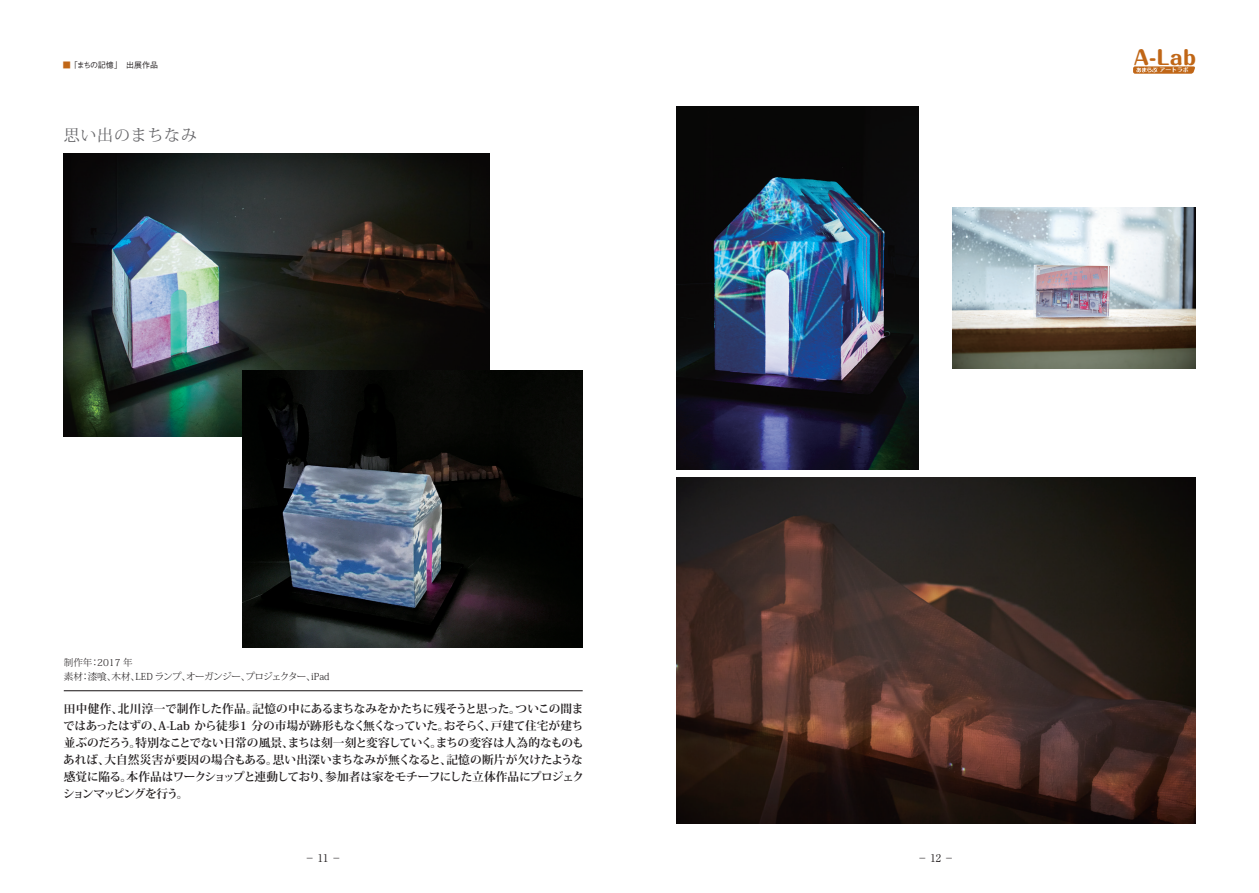
<style>
.page{position:relative;width:1259px;height:893px;background:#fff}
.page>*{position:absolute;margin:0;border:0;box-sizing:border-box;transform-origin:0 0}
.t1{font:800 19.5px "Maru Fo Pro";color:#c06616}
.t2{font:15.9px "Koz Min Pro";letter-spacing:.05em;color:#636366}
.t3{font:700 11.7px/17px "Koz Min Pr 6 N";letter-spacing:-.06em;color:#231f20;text-align:justify}
.t4{font:10.65px "Ryumin Pro";color:#231f20}
.t5{font:300 9.6px "Koz Min Pr 6 N";letter-spacing:-.05em;color:#231f20}
.t6{font:300 9.6px "Koz Min Pr 6 N";letter-spacing:-.01em;color:#231f20}
.t7{font:500 7.95px "Gothic BBB Pro";letter-spacing:-.01em;color:#231f20}
.t8{font:700 5.85px "Maru Fo Pro";color:#fff}
.s1{color:#c06616}
</style>
<div class="page">
<svg style="left:1133px;top:66px;width:62px;height:8px"></svg>
<hr style="left:64px;top:690px;width:519px;height:1px;background:#231f20">
<img style="left:676px;top:106px;width:242px;height:364px">
<img style="left:676px;top:477px;width:519px;height:346px">
<img style="left:953px;top:207px;width:242px;height:162px">
<img style="left:64px;top:153px;width:425px;height:284px">
<img style="left:242px;top:370px;width:340px;height:277px">
<p class="t7" style="left:63px;top:59px;width:97px"><span class="s1">■</span>「まちの記憶」　出展作品</p>
<p class="t2" style="left:64px;top:123px;width:135px">思い出のまちなみ</p>
<p class="t6" style="left:64px;top:657px;width:71px">制作年：2017 年</p>
<p class="t5" style="left:64px;top:671px;width:267px">素材：漆喰、木材、LED ランプ、オーガンジー、プロジェクター、iPad</p>
<p class="t3" style="left:63px;top:700px;width:522px">田中健作、北川淳一で制作した作品。記憶の中にあるまちなみをかたちに残そうと思った。ついこの間まではあったはずの、A-Lab から徒歩1 分の市場が跡形もなく無くなっていた。おそらく、戸建て住宅が建ち並ぶのだろう。特別なことでない日常の風景、まちは刻一刻と変容していく。まちの変容は人為的なものもあれば、大自然災害が要因の場合もある。思い出深いまちなみが無くなると、記憶の断片が欠けたような感覚に陥る。本作品はワークショップと連動しており、参加者は家をモチーフにした立体作品にプロジェクションマッピングを行う。</p>
<p class="t4" style="left:305px;top:850px;width:39px">－11－</p>
<h1 class="t1" style="left:1134px;top:42px;width:64px">A-Lab</h1>
<p class="t8" style="left:1159px;top:65px;width:31px">アートラボ</p>
<p class="t4" style="left:917px;top:850px;width:39px">－12－</p>
</div>
